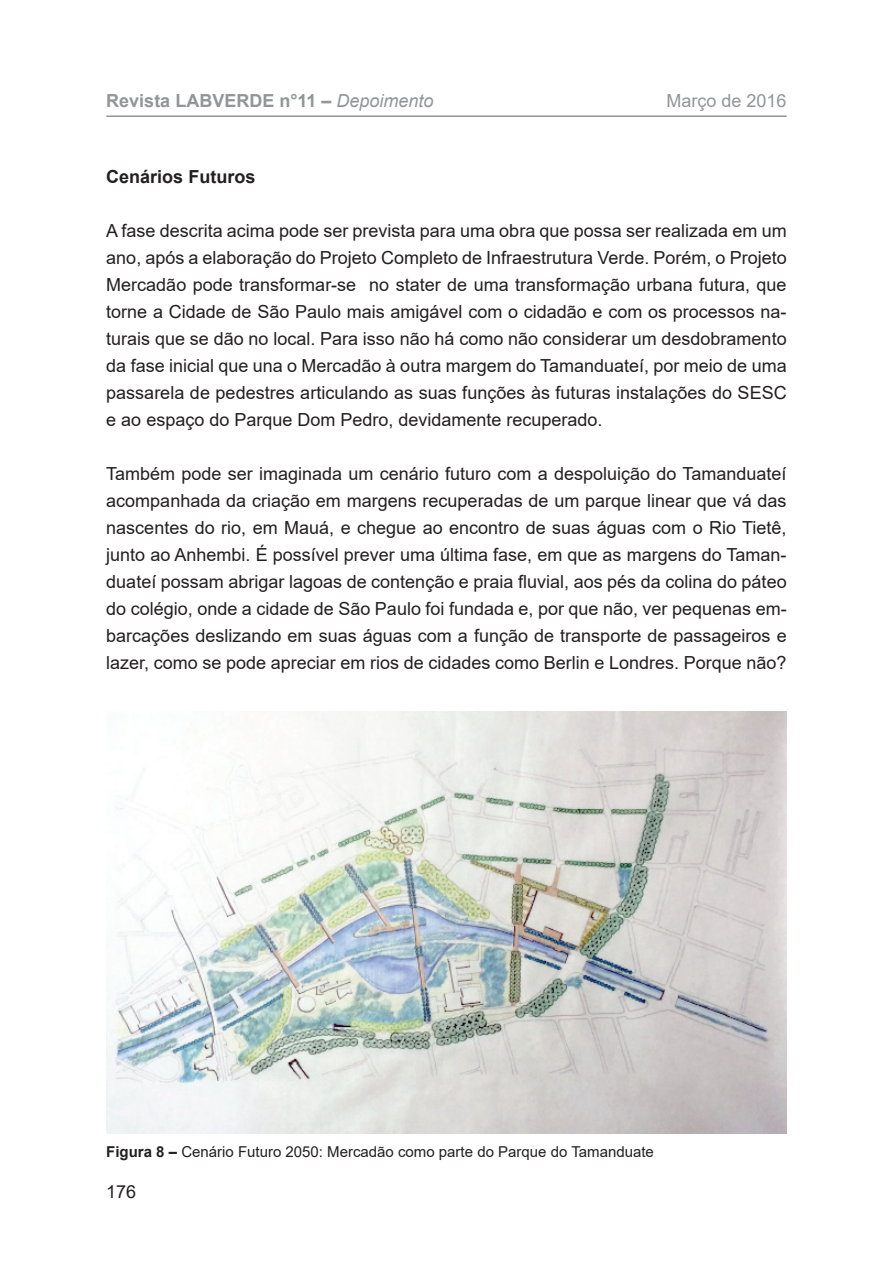
<style>
.page{position:relative;width:893px;height:1263px;background:#fff}
.page>*{position:absolute;margin:0;border:0;box-sizing:border-box;transform-origin:0 0}
.t1{font:18px/27px "Arial";color:#231f20;text-align:justify}
.t2{font:700 18px "Arial";color:#939598}
.t3{font:700 18px "Arial";color:#231f20}
.t4{font:18px "Arial";color:#939598}
.t5{font:15px "Arial";color:#231f20}
.s1{font-weight:400;font-style:italic}
.s2{font-weight:700}
</style>
<div class="page">
<hr style="left:106px;top:115px;width:681px;height:2px;background:#939598">
<img style="left:106px;top:711px;width:681px;height:422px">
<p class="t2" style="left:106px;top:88px;width:329px">Revista LABVERDE n°11 – <span class="s1">Depoimento</span></p>
<p class="t4" style="left:667px;top:89px;width:122px">Março de 2016</p>
<p class="t3" style="left:106px;top:164px;width:151px">Cenários Futuros</p>
<p class="t1" style="left:106px;top:217px;width:682px">A fase descrita acima pode ser prevista para uma obra que possa ser realizada em um ano, após a elaboração do Projeto Completo de Infraestrutura Verde. Porém, o Projeto Mercadão pode transformar-se no stater de uma transformação urbana futura, que torne a Cidade de São Paulo mais amigável com o cidadão e com os processos na&shy;turais que se dão no local. Para isso não há como não considerar um desdobramento da fase inicial que una o Mercadão à outra margem do Tamanduateí, por meio de uma passarela de pedestres articulando as suas funções às futuras instalações do SESC e ao espaço do Parque Dom Pedro, devidamente recuperado.</p>
<p class="t1" style="left:106px;top:460px;width:682px">Também pode ser imaginada um cenário futuro com a despoluição do Tamanduateí acompanhada da criação em margens recuperadas de um parque linear que vá das nascentes do rio, em Mauá, e chegue ao encontro de suas águas com o Rio Tietê, junto ao Anhembi. É possível prever uma última fase, em que as margens do Taman&shy;duateí possam abrigar lagoas de contenção e praia fluvial, aos pés da colina do páteo do colégio, onde a cidade de São Paulo foi fundada e, por que não, ver pequenas em&shy;barcações deslizando em suas águas com a função de transporte de passageiros e lazer, como se pode apreciar em rios de cidades como Berlin e Londres. Porque não?</p>
<p class="t5" style="left:106px;top:1141px;width:549px"><span class="s2">Figura 8 –</span> Cenário Futuro 2050: Mercadão como parte do Parque do Tamanduate</p>
<p class="t1" style="left:106px;top:1178px;width:32px">176</p>
</div>
